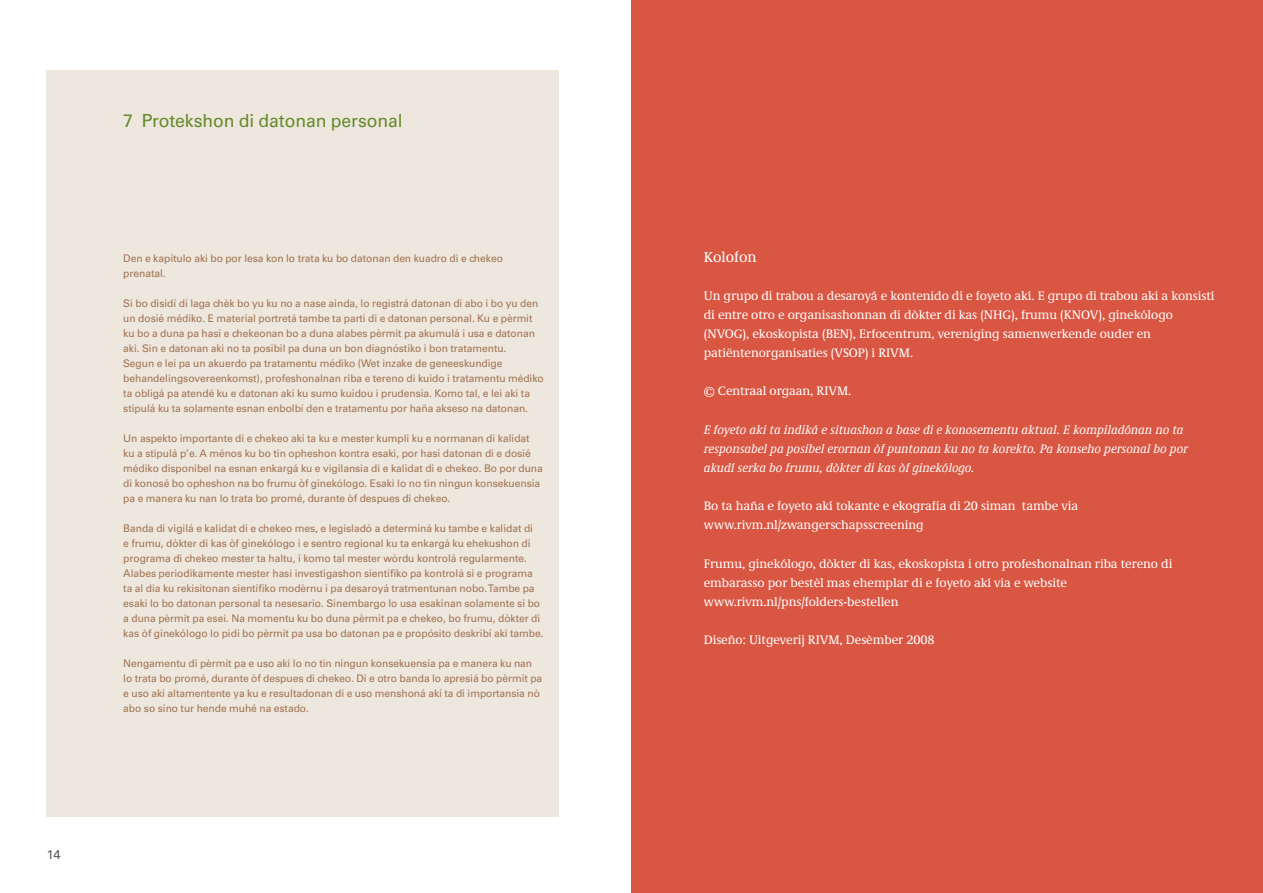
<style>
.page{position:relative;width:1263px;height:893px;background:#fff}
.page>*{position:absolute;margin:0;border:0;box-sizing:border-box;transform-origin:0 0}
.t1{font:18px "Univers LT Std";letter-spacing:-.005em;color:#658b2c}
.t2{font:15px "RIVM Demos";letter-spacing:-.005em;color:#fff}
.t3{font:12.75px/19.2px "RIVM Demos";letter-spacing:-.005em;color:#fff}
.t4{font:italic 12.75px/19.2px "RIVM Demos";letter-spacing:-.005em;color:#fff}
.t5{font:12.75px "Univers LT Std";color:#575656}
.t6{font:10.5px/15px "Univers LT Std";letter-spacing:-.005em;color:#a07253}
</style>
<div class="page">
<div style="left:631px;top:0;width:632px;height:893px;background:#d95642"></div>
<div style="left:47px;top:70px;width:512px;height:746px;background:#eee7dd"></div>
<p class="t5" style="left:47px;top:847px;width:15px">14</p>
<h1 class="t1" style="left:123px;top:110px;width:281px">7 Protekshon di datonan personal</h1>
<p class="t6" style="left:123px;top:251px;width:381px">Den e kapítulo aki bo por lesa kon lo trata ku bo datonan den kuadro di e chekeo prenatal.</p>
<p class="t6" style="left:123px;top:296px;width:422px">Si bo disidí di laga chèk bo yu ku no a nase ainda, lo registrá datonan di abo i bo yu den un dosié médiko. E material portretá tambe ta parti di e datonan personal. Ku e pèrmit ku bo a duna pa hasi e chekeonan bo a duna alabes pèrmit pa akumulá i usa e datonan aki. Sin e datonan aki no ta posibil pa duna un bon diagnóstiko i bon tratamentu.<br>Segun e lei pa un akuerdo pa tratamentu médiko (Wet inzake de geneeskundige behandelingsovereenkomst), profeshonalnan riba e tereno di kuido i tratamentu médiko ta obligá pa atendé ku e datonan aki ku sumo kuidou i prudensia. Komo tal, e lei aki ta stipulá ku ta solamente esnan enbolbí den e tratamentu por haña akseso na datonan.</p>
<p class="t6" style="left:123px;top:431px;width:421px">Un aspekto importante di e chekeo aki ta ku e mester kumpli ku e normanan di kalidat ku a stipulá p’e. A ménos ku bo tin opheshon kontra esaki, por hasi datonan di e dosié médiko disponibel na esnan enkargá ku e vigilansia di e kalidat di e chekeo. Bo por duna di konosé bo opheshon na bo frumu òf ginekólogo. Esaki lo no tin ningun konsekuensia pa e manera ku nan lo trata bo promé, durante òf despues di chekeo.</p>
<p class="t6" style="left:123px;top:521px;width:422px">Banda di vigilá e kalidat di e chekeo mes, e legisladó a determiná ku tambe e kalidat di<br>e frumu, dòkter di kas òf ginekólogo i e sentro regional ku ta enkargá ku ehekushon di programa di chekeo mester ta haltu, i komo tal mester wòrdu kontrolá regularmente.<br>Alabes periodikamente mester hasi investigashon sientífiko pa kontrolá si e programa ta al dia ku rekisitonan sientífiko modèrnu i pa desaroyá tratmentunan nobo. Tambe pa esaki lo bo datonan personal ta nesesario. Sinembargo lo usa esakinan solamente si bo a duna pèrmit pa esei. Na momentu ku bo duna pèrmit pa e chekeo, bo frumu, dòkter di kas òf ginekólogo lo pidi bo pèrmit pa usa bo datonan pa e propósito deskribí aki tambe.</p>
<p class="t6" style="left:123px;top:656px;width:420px">Nengamentu di pèrmit pa e uso aki lo no tin ningun konsekuensia pa e manera ku nan lo trata bo promé, durante òf despues di chekeo. Di e otro banda lo apresiá bo pèrmit pa e uso aki altamentente ya ku e resultadonan di e uso menshoná akí ta di importansia nò abo so sino tur hende muhé na estado.</p>
<h2 class="t2" style="left:704px;top:247px;width:54px">Kolofon</h2>
<p class="t3" style="left:704px;top:286px;width:512px">Un grupo di trabou a desaroyá e kontenido di e foyeto akí. E grupo di trabou aki a konsistí di entre otro e organisashonnan di dòkter di kas (NHG), frumu (KNOV), ginekólogo (NVOG), ekoskopista (BEN), Erfocentrum, vereniging samenwerkende ouder en patiëntenorganisaties (VSOP) i RIVM.</p>
<p class="t3" style="left:704px;top:381px;width:149px">© Centraal orgaan, RIVM.</p>
<p class="t4" style="left:704px;top:420px;width:486px">E foyeto aki ta indiká e situashon a base di e konosementu aktual. E kompiladónan no ta responsabel pa posibel erornan òf puntonan ku no ta korekto. Pa konseho personal bo por akudí serka bo frumu, dòkter di kas òf ginekólogo.</p>
<p class="t3" style="left:704px;top:496px;width:376px">Bo ta haña e foyeto akí tokante e ekografia di 20 siman tambe via www.rivm.nl/zwangerschapsscreening</p>
<p class="t3" style="left:704px;top:554px;width:470px">Frumu, ginekólogo, dòkter di kas, ekoskopista i otro profeshonalnan riba tereno di embarasso por bestèl mas ehemplar di e foyeto akí via e website www.rivm.nl/pns/folders-bestellen</p>
<p class="t3" style="left:704px;top:630px;width:232px">Diseño: Uitgeverij RIVM, Desèmber 2008</p>
</div>
